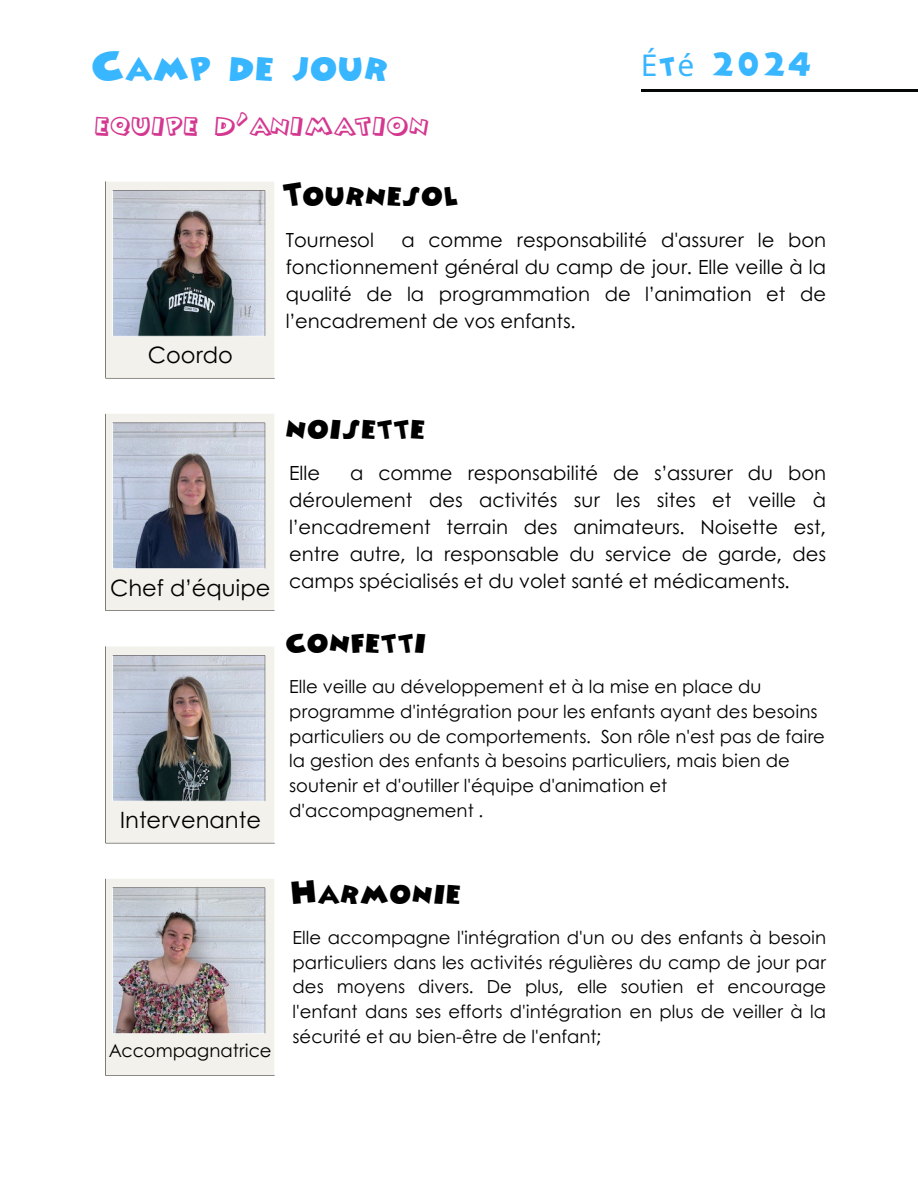
<style>
.page{position:relative;width:918px;height:1188px;background:#fff}
.page>*{position:absolute;margin:0;border:0;box-sizing:border-box;transform-origin:0 0}
.t1{font:37.5px "Minnie";color:#38b6ff}
.t2{font:30px "Minnie";color:#000}
.t3{font:30px "Mickey";color:#d43790}
.t4{font:30px "Minnie";color:#38b6ff}
.t5{font:22.5px "Century Gothic";color:#000}
.t6{font:19.5px/27px "Century Gothic";color:#000;text-align:justify}
.t7{font:18px/24.8px "Century Gothic";color:#000}
.s1{font-family:"Noto Sans"}
</style>
<div class="page">
<hr style="left:641px;top:89px;width:277px;height:3px;background:#050707">
<svg style="left:105px;top:181px;width:170px;height:198px;background:#b0b3b6"></svg>
<svg style="left:105px;top:413px;width:170px;height:198px;background:#b3b5bc"></svg>
<svg style="left:105px;top:646px;width:170px;height:197px;background:#b4b6b9"></svg>
<img style="left:105px;top:878px;width:170px;height:198px">
<h2 class="t1" style="left:92px;top:51px;width:299px">Camp de jour</h2>
<h1 class="t4" style="left:641px;top:52px;width:172px"><span class="s1">É</span>t<span class="s1">é</span> 2024</h1>
<p class="t3" style="left:95px;top:112px;width:336px">EQUIPE D’ANIMATION</p>
<p class="t5" style="left:148px;top:338px;width:87px">Coordo</p>
<p class="t2" style="left:282px;top:182px;width:178px">Tournesol</p>
<h3 class="t6" style="left:286px;top:226px;width:90px">Tournesol</h3>
<h3 class="t6" style="left:286px;top:226px;width:542px;text-indent:116px">a comme responsabilité d'assurer le bon fonctionnement général du camp de jour. Elle veille à la qualité de la programmation de l’animation et de l’encadrement de vos enfants.</h3>
<h3 class="t5" style="left:110px;top:570px;width:162px">Chef d’équipe</h3>
<h2 class="t5" style="left:120px;top:803px;width:143px">Intervenante</h2>
<h2 class="t2" style="left:286px;top:415px;width:142px">noisette</h2>
<p class="t6" style="left:289px;top:458px;width:32px">Elle</p>
<p class="t6" style="left:289px;top:458px;width:538px;text-indent:61px">a comme responsabilité de s’assurer du bon déroulement des activités sur les sites et veille à l’encadrement terrain des animateurs. Noisette est, entre autre, la responsable du service de garde, des camps spécialisés et du volet santé et médicaments.</p>
<p class="t2" style="left:286px;top:629px;width:143px">confetti</p>
<p class="t7" style="left:289px;top:673px;width:537px">Elle veille au développement et à la mise en place du programme d'intégration pour les enfants ayant des besoins particuliers ou de comportements. Son rôle n'est pas de faire la gestion des enfants à besoins particuliers, mais bien de soutenir et d'outiller l'équipe d'animation et d'accompagnement .</p>
<p class="t7" style="left:109px;top:1037px;width:164px">Accompagnatrice</p>
<h2 class="t2" style="left:291px;top:880px;width:172px">Harmonie</h2>
<p class="t7" style="left:293px;top:924px;width:535px;text-align:justify">Elle accompagne l'intégration d'un ou des enfants à besoin particuliers dans les activités régulières du camp de jour par des moyens divers. De plus, elle soutien et encourage l'enfant dans ses efforts d'intégration en plus de veiller à la sécurité et au bien-être de l'enfant;</p>
</div>
